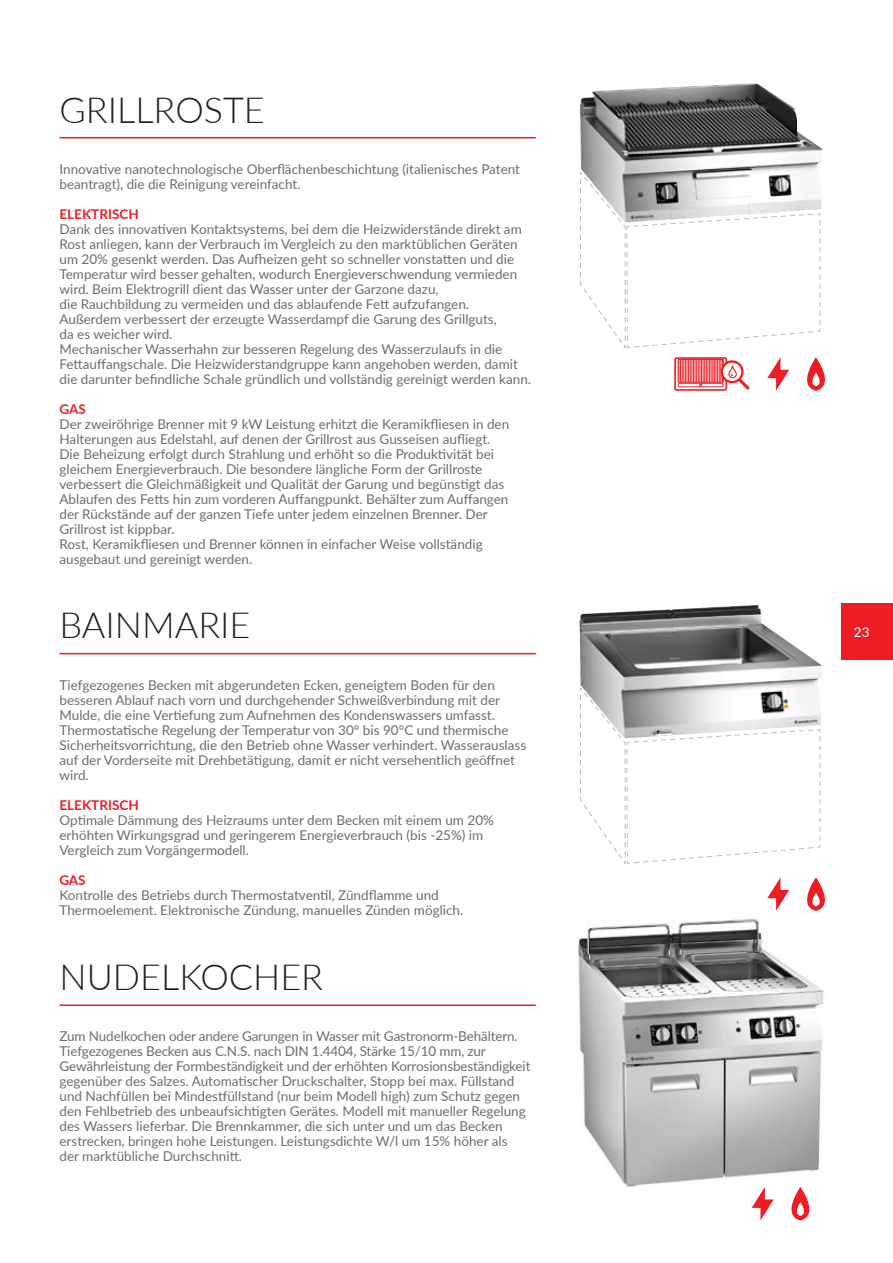
<style>
.page{position:relative;width:893px;height:1263px;background:#fff}
.page>*{position:absolute;margin:0;border:0;box-sizing:border-box;transform-origin:0 0}
.t1{font:300 36px "Lato";color:#231f20}
.t2{font:13.5px/15px "Lato";color:#6c6d70}
.t3{font:700 13.5px "Lato";color:#ee1d23}
.t4{font:13.5px "Lato";color:#fff}
</style>
<div class="page">
<img style="left:578px;top:919px;width:246px;height:289px">
<svg style="left:780px;top:1187px;width:41px;height:33px"></svg>
<svg style="left:752px;top:1187px;width:22px;height:33px"></svg>
<hr style="left:60px;top:137px;width:476px;height:1px;background:#ee1d23">
<hr style="left:60px;top:653px;width:476px;height:1px;background:#ee1d23">
<svg style="left:807px;top:877px;width:18px;height:34px"></svg>
<svg style="left:767px;top:877px;width:22px;height:34px"></svg>
<img style="left:580px;top:83px;width:169px;height:85px">
<img style="left:579px;top:605px;width:242px;height:79px">
<svg style="left:580px;top:684px;width:241px;height:180px"></svg>
<hr style="left:60px;top:1004px;width:476px;height:2px;background:#ee1d23">
<svg style="left:580px;top:168px;width:245px;height:223px"></svg>
<div style="left:841px;top:603px;width:52px;height:56px;background:#ee1d23"></div>
<p class="t1" style="left:60px;top:85px;width:207px">GRILLROSTE</p>
<p class="t2" style="left:60px;top:161px;width:462px">Innovative nanotechnologische Oberflächenbeschichtung (italienisches Patent beantragt), die die Reinigung vereinfacht.</p>
<p class="t3" style="left:60px;top:204px;width:81px">ELEKTRISCH</p>
<p class="t2" style="left:60px;top:221px;width:464px">Dank des innovativen Kontaktsystems, bei dem die Heizwiderstände direkt am Rost anliegen, kann der Verbrauch im Vergleich zu den marktüblichen Geräten um 20% gesenkt werden. Das Aufheizen geht so schneller vonstatten und die Temperatur wird besser gehalten, wodurch Energieverschwendung vermieden wird. Beim Elektrogrill dient das Wasser unter der Garzone dazu,</p>
<p class="t2" style="left:60px;top:296px;width:411px">die Rauchbildung zu vermeiden und das ablaufende Fett aufzufangen.</p>
<p class="t2" style="left:60px;top:311px;width:439px">Außerdem verbessert der erzeugte Wasserdampf die Garung des Grillguts,</p>
<p class="t2" style="left:60px;top:326px;width:114px">da es weicher wird.</p>
<p class="t2" style="left:60px;top:341px;width:473px">Mechanischer Wasserhahn zur besseren Regelung des Wasserzulaufs in die<br>Fettauffangschale. Die Heizwiderstandgruppe kann angehoben werden, damit die darunter befindliche Schale gründlich und vollständig gereinigt werden kann.</p>
<p class="t3" style="left:60px;top:399px;width:28px">GAS</p>
<p class="t2" style="left:60px;top:416px;width:451px">Der zweiröhrige Brenner mit 9 kW Leistung erhitzt die Keramikfliesen in den Halterungen aus Edelstahl, auf denen der Grillrost aus Gusseisen aufliegt.<br>Die Beheizung erfolgt durch Strahlung und erhöht so die Produktivität bei gleichem Energieverbrauch. Die besondere längliche Form der Grillroste verbessert die Gleichmäßigkeit und Qualität der Garung und begünstigt das Ablaufen des Fetts hin zum vorderen Auffangpunkt. Behälter zum Auffangen der Rückstände auf der ganzen Tiefe unter jedem einzelnen Brenner. Der Grillrost ist kippbar.</p>
<p class="t2" style="left:60px;top:536px;width:425px">Rost, Keramikfliesen und Brenner können in einfacher Weise vollständig ausgebaut und gereinigt werden.</p>
<p class="t1" style="left:60px;top:600px;width:192px">BAINMARIE</p>
<p class="t2" style="left:60px;top:676px;width:468px">Tiefgezogenes Becken mit abgerundeten Ecken, geneigtem Boden für den besseren Ablauf nach vorn und durchgehender Schweißverbindung mit der Mulde, die eine Vertiefung zum Aufnehmen des Kondenswassers umfasst.<br>Thermostatische Regelung der Temperatur von 30° bis 90°C und thermische Sicherheitsvorrichtung, die den Betrieb ohne Wasser verhindert. Wasserauslass auf der Vorderseite mit Drehbetätigung, damit er nicht versehentlich geöffnet wird.</p>
<p class="t3" style="left:60px;top:795px;width:81px">ELEKTRISCH</p>
<p class="t2" style="left:60px;top:811px;width:436px">Optimale Dämmung des Heizraums unter dem Becken mit einem um 20% erhöhten Wirkungsgrad und geringerem Energieverbrauch (bis -25%) im<br>Vergleich zum Vorgängermodell.</p>
<p class="t3" style="left:60px;top:870px;width:27px">GAS</p>
<p class="t2" style="left:60px;top:886px;width:405px">Kontrolle des Betriebs durch Thermostatventil, Zündflamme und<br>Thermoelement. Elektronische Zündung, manuelles Zünden möglich.</p>
<p class="t1" style="left:60px;top:952px;width:265px">NUDELKOCHER</p>
<p class="t2" style="left:60px;top:1028px;width:460px">Zum Nudelkochen oder andere Garungen in Wasser mit Gastronorm-Behältern.</p>
<p class="t2" style="left:60px;top:1043px;width:473px">Tiefgezogenes Becken aus C.N.S. nach DIN 1.4404, Stärke 15/10 mm, zur Gewährleistung der Formbeständigkeit und der erhöhten Korrosionsbeständigkeit gegenüber des Salzes. Automatischer Druckschalter, Stopp bei max. Füllstand und Nachfüllen bei Mindestfüllstand (nur beim Modell high) zum Schutz gegen den Fehlbetrieb des unbeaufsichtigten Gerätes. Modell mit manueller Regelung des Wassers lieferbar. Die Brennkammer, die sich unter und um das Becken erstrecken, bringen hohe Leistungen. Leistungsdichte W/l um 15% höher als</p>
<p class="t2" style="left:60px;top:1148px;width:184px">der marktübliche Durchschnitt.</p>
<p class="t4" style="left:854px;top:622px;width:17px">23</p>
</div>
